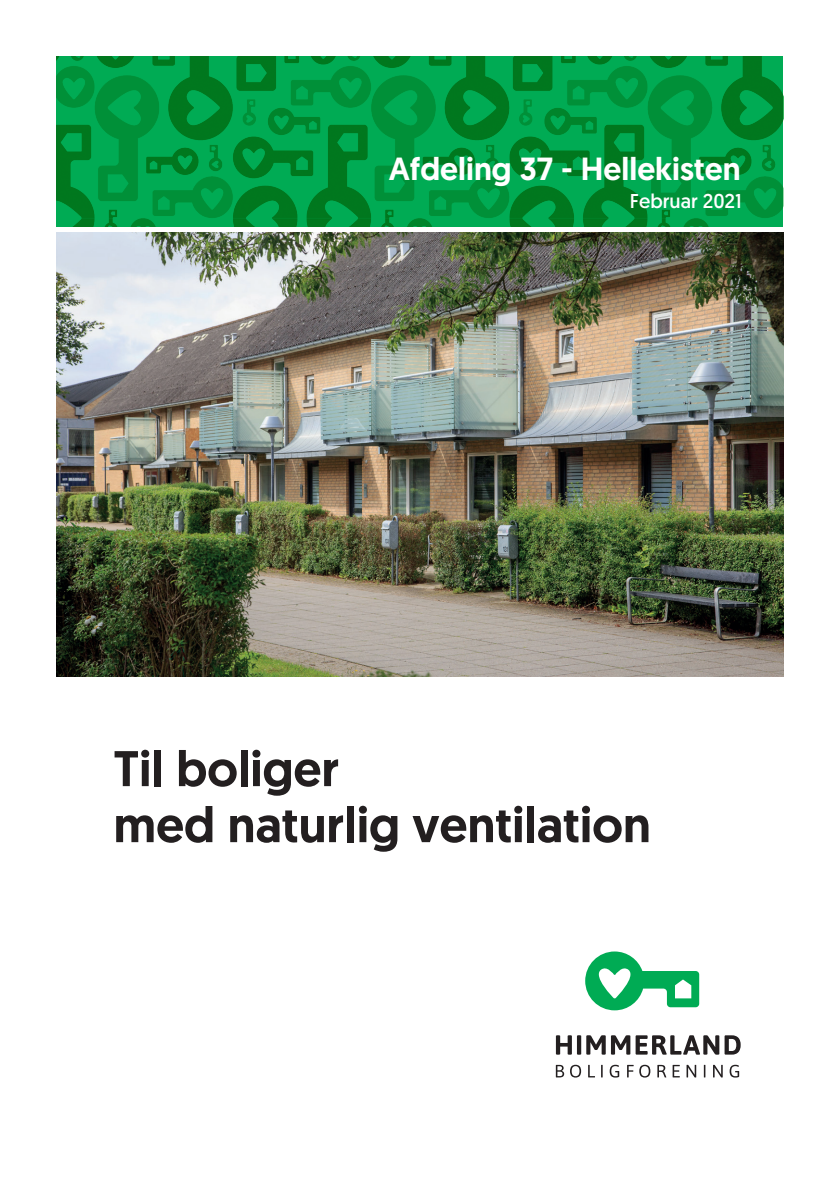
<style>
.page{position:relative;width:840px;height:1191px;background:#fff}
.page>*{position:absolute;margin:0;border:0;box-sizing:border-box;transform-origin:0 0}
.t1{font:500 50px/56px "Geomanist";color:#231f20}
.t2{font:500 32px "Geomanist";color:#fff}
.t3{font:20px "Geomanist";color:#fff}
</style>
<div class="page">
<img style="left:57px;top:57px;width:725px;height:170px">
<svg style="left:555px;top:1035px;width:185px;height:19px"></svg>
<svg style="left:555px;top:1064px;width:25px;height:13px"></svg>
<svg style="left:588px;top:1064px;width:6px;height:13px"></svg>
<svg style="left:601px;top:1064px;width:1px;height:13px"></svg>
<svg style="left:609px;top:1064px;width:10px;height:13px"></svg>
<svg style="left:627px;top:1064px;width:6px;height:13px"></svg>
<svg style="left:639px;top:1064px;width:11px;height:13px"></svg>
<svg style="left:657px;top:1064px;width:9px;height:13px"></svg>
<svg style="left:672px;top:1064px;width:7px;height:13px"></svg>
<svg style="left:686px;top:1064px;width:9px;height:13px"></svg>
<svg style="left:703px;top:1064px;width:2px;height:13px"></svg>
<svg style="left:713px;top:1064px;width:9px;height:13px"></svg>
<svg style="left:729px;top:1064px;width:9px;height:13px"></svg>
<svg style="left:585px;top:951px;width:113px;height:59px"></svg>
<img style="left:57px;top:232px;width:725px;height:444px">
<p class="t2" style="left:388px;top:147px;width:353px">Afdeling 37 - Hellekisten</p>
<p class="t3" style="left:629px;top:188px;width:113px">Februar 2021</p>
<p class="t1" style="left:113px;top:740px;width:538px">Til boliger<br>med naturlig ventilation</p>
</div>
